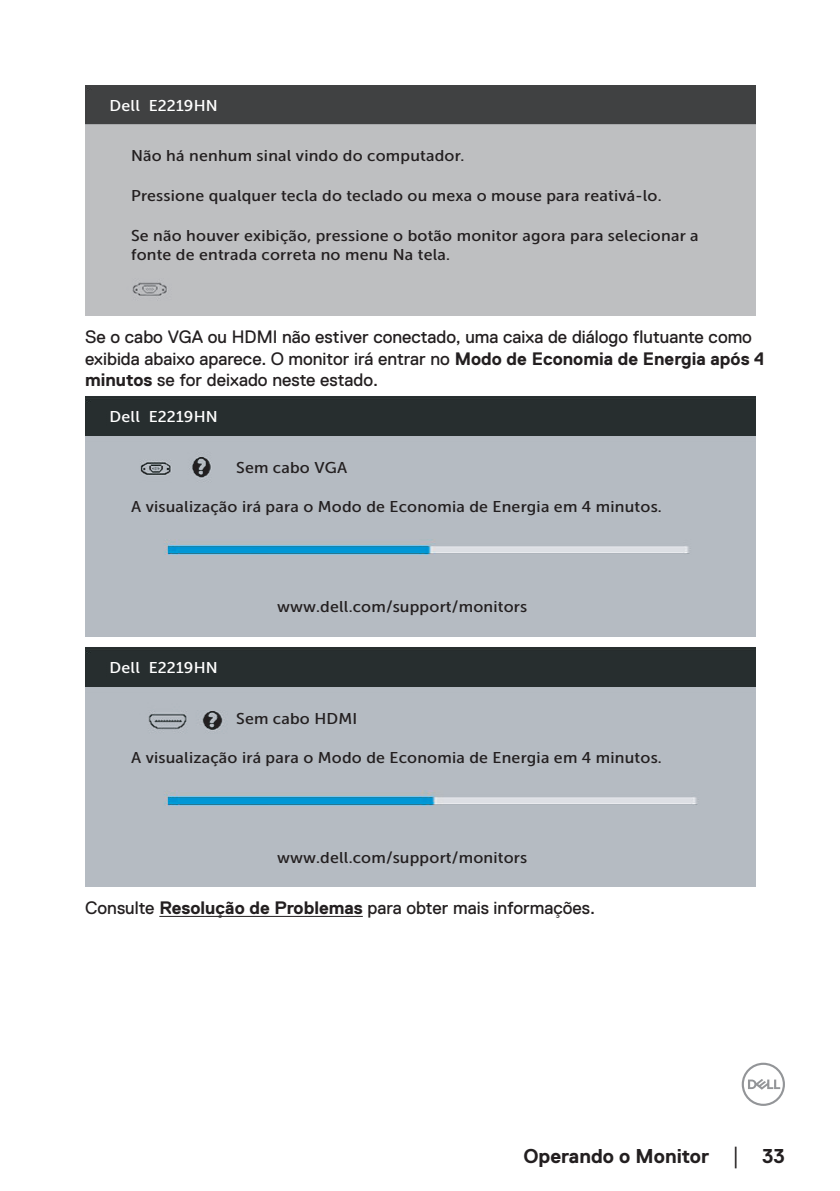
<style>
.page{position:relative;width:840px;height:1191px;background:#fff}
.page>*{position:absolute;margin:0;border:0;box-sizing:border-box;transform-origin:0 0}
.t1{font:700 20px "Dell Replica";color:#231f20}
.t2{font:18px/21.6px "Dell Replica";color:#231f20}
.t3{font:15.6px/19px "Museo Sans For Dell Cn 500";letter-spacing:.01em;color:#231f20;scale:1.25 1}
.t4{font:15.6px "Museo Sans For Dell Cn 500";letter-spacing:.01em;color:#fff;scale:1.25 1}
.s1{font-weight:700}
.s2{font-family:"Times New Roman";font-weight:400;font-size:18px}
</style>
<div class="page">
<svg style="left:741px;top:1062px;width:43px;height:44px"></svg>
<hr style="left:159px;top:916px;width:203px;height:1px;background:#231f20">
<img style="left:85px;top:85px;width:669px;height:231px">
<div style="left:104px;top:136px;width:637px;height:141px;background:#bebfc1"></div>
<div style="left:107px;top:96px;width:118px;height:21px;background:#404142"></div>
<img style="left:85px;top:396px;width:669px;height:241px">
<div style="left:229px;top:450px;width:201px;height:32px;background:#b5bbc2"></div>
<div style="left:123px;top:490px;width:595px;height:49px;background:#b5bbc2"></div>
<div style="left:255px;top:584px;width:299px;height:49px;background:#b5bbc2"></div>
<div style="left:107px;top:406px;width:118px;height:21px;background:#272e2f"></div>
<img style="left:85px;top:647px;width:669px;height:239px">
<div style="left:229px;top:701px;width:201px;height:32px;background:#b5bbc2"></div>
<div style="left:123px;top:741px;width:595px;height:49px;background:#b5bbc2"></div>
<div style="left:255px;top:835px;width:299px;height:49px;background:#b5bbc2"></div>
<div style="left:107px;top:657px;width:118px;height:21px;background:#272e2f"></div>
<p class="t4" style="left:110px;top:97px;width:88px">Dell E2219HN</p>
<p class="t3" style="left:131px;top:146px;width:268px">Não há nenhum sinal vindo do computador.</p>
<p class="t3" style="left:131px;top:186px;width:425px">Pressione qualquer tecla do teclado ou mexa o mouse para reativá-lo.</p>
<p class="t3" style="left:131px;top:226px;width:455px">Se não houver exibição, pressione o botão monitor agora para selecionar a fonte de entrada correta no menu Na tela.</p>
<p class="t2" style="left:85px;top:326px;width:680px">Se o cabo VGA ou HDMI não estiver conectado, uma caixa de diálogo flutuante como exibida abaixo aparece. O monitor irá entrar no <span class="s1">Modo de Economia de Energia após 4 minutos</span> se for deixado neste estado.</p>
<p class="t4" style="left:110px;top:408px;width:88px">Dell E2219HN</p>
<p class="t3" style="left:236px;top:458px;width:90px">Sem cabo VGA</p>
<p class="t3" style="left:131px;top:497px;width:426px">A visualização irá para o Modo de Economia de Energia em 4 minutos.</p>
<p class="t4" style="left:110px;top:659px;width:88px">Dell E2219HN</p>
<p class="t3" style="left:277px;top:597px;width:201px">www.dell.com/support/monitors</p>
<p class="t3" style="left:236px;top:708px;width:98px">Sem cabo HDMI</p>
<p class="t3" style="left:131px;top:748px;width:426px">A visualização irá para o Modo de Economia de Energia em 4 minutos.</p>
<p class="t3" style="left:277px;top:848px;width:201px">www.dell.com/support/monitors</p>
<p class="t2" style="left:85px;top:896px;width:508px">Consulte <span class="s1">Resolução de Problemas</span> para obter mais informações.</p>
<p class="t1" style="left:523px;top:1144px;width:263px">Operando o Monitor <span class="s2">│</span> 33</p>
</div>
